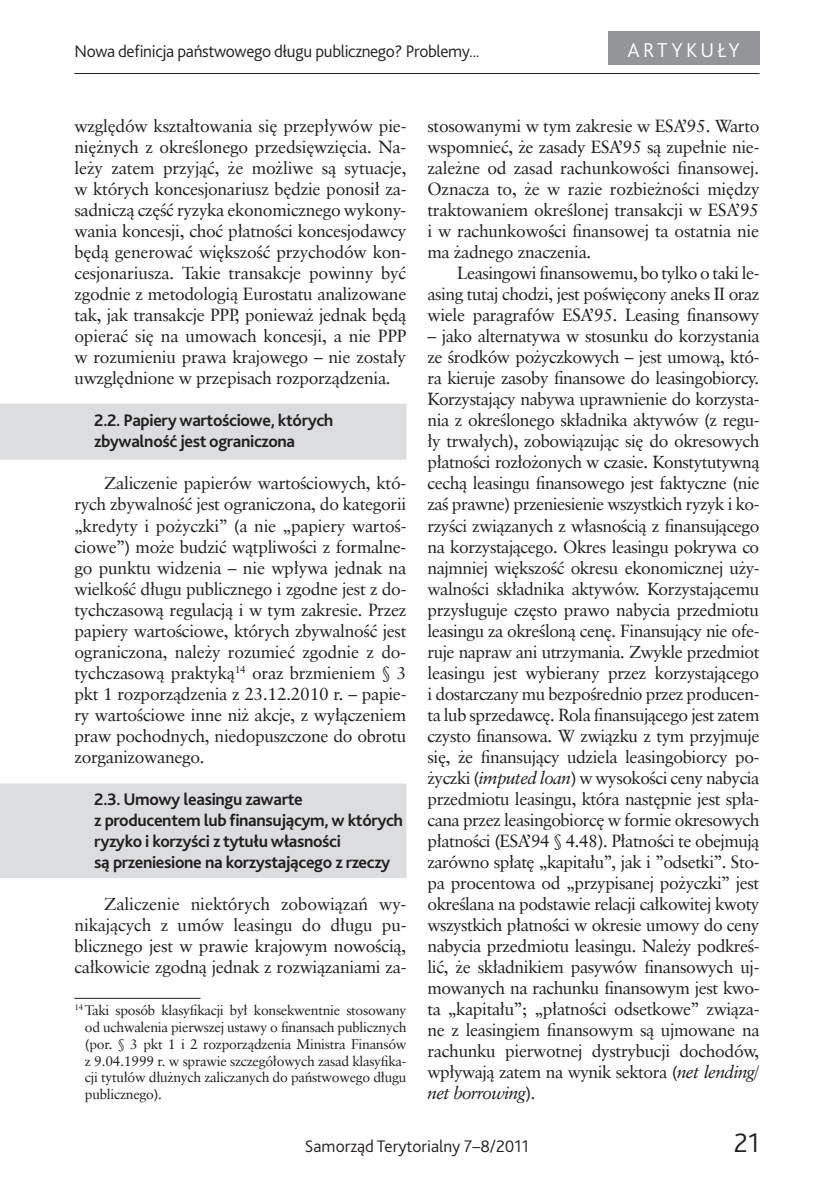
<style>
.page{position:relative;width:834px;height:1191px;background:#fff}
.page>*{position:absolute;margin:0;border:0;box-sizing:border-box;transform-origin:0 0}
.t1{font:300 28px "Bliss 2";color:#231f20}
.t2{font:300 21px "Bliss 2";letter-spacing:.15em;color:#fff}
.t3{font:17.5px/21px "Class Garmnd EU";letter-spacing:-.02em;color:#231f20;text-align:justify}
.t4{font:700 17.5px/21px "Bliss 2";letter-spacing:-.02em;color:#231f20}
.t5{font:300 17.5px "Bliss 2";letter-spacing:-.02em;color:#231f20}
.t6{font:300 17.5px "Bliss 2";color:#231f20}
.t7{font:14px/16.8px "Class Garmnd EU";letter-spacing:-.02em;color:#231f20;text-align:justify}
.s1{font-style:italic}
</style>
<div class="page">
<div style="left:607px;top:31px;width:152px;height:34px;background:#939598"></div>
<hr style="left:74px;top:73px;width:685px;height:1px;background:#231f20">
<div style="left:0;top:404px;width:406px;height:56px;background:#dcdddf"></div>
<div style="left:0;top:783px;width:406px;height:95px;background:#dcdddf"></div>
<hr style="left:74px;top:998px;width:126px;height:1px;background:#231f20">
<p class="t5" style="left:74px;top:41px;width:406px">Nowa definicja państwowego długu publicznego? Problemy...</p>
<p class="t2" style="left:627px;top:37px;width:113px">Art ykuły</p>
<p class="t3" style="left:74px;top:116px;width:334px">względów kształtowania się przepływów pie&shy;niężnych z określonego przedsięwzięcia. Na&shy;leży zatem przyjąć, że możliwe są sytuacje, w których koncesjonariusz będzie ponosił za&shy;sadniczą część ryzyka ekonomicznego wykony&shy;wania koncesji, choć płatności koncesjodawcy będą generować większość przychodów kon&shy;cesjonariusza. Takie transakcje powinny być zgodnie z metodologią Eurostatu analizowane tak, jak transakcje PPP, ponieważ jednak będą opierać się na umowach koncesji, a nie PPP w rozumieniu prawa krajowego – nie zostały uwzględnione w przepisach rozporządzenia.</p>
<p class="t4" style="left:94px;top:410px;width:240px">2.2. Papiery wartościowe, których zbywalność jest ograniczona</p>
<p class="t3" style="left:74px;top:473px;width:333px;text-indent:30px">Zaliczenie papierów wartościowych, któ&shy;rych zbywalność jest ograniczona, do kategorii „kredyty i pożyczki” (a nie „papiery wartoś&shy;ciowe”) może budzić wątpliwości z formalne&shy;go punktu widzenia – nie wpływa jednak na wielkość długu publicznego i zgodne jest z do&shy;tychczasową regulacją i w tym zakresie. Przez papiery wartościowe, których zbywalność jest ograniczona, należy rozumieć zgodnie z do&shy;tychczasową praktyką<sup>14</sup> oraz brzmieniem § 3 pkt 1 rozporządzenia z 23.12.2010 r. – papie&shy;ry wartościowe inne niż akcje, z wyłączeniem praw pochodnych, niedopuszczone do obrotu zorganizowanego.</p>
<p class="t4" style="left:94px;top:788px;width:310px">2.3. Umowy leasingu zawarte<br>z producentem lub finansującym, w których ryzyko i korzyści z tytułu własności<br>są przeniesione na korzystającego z rzeczy</p>
<p class="t3" style="left:74px;top:893px;width:333px;text-indent:30px">Zaliczenie niektórych zobowiązań wy&shy;nikających z umów leasingu do długu pu&shy;blicznego jest w prawie krajowym nowością, całkowicie zgodną jednak z rozwiązaniami za-</p>
<p class="t7" style="left:85px;top:1002px;width:323px;text-indent:-10px"><sup>14</sup> Taki sposób klasyfikacji był konsekwentnie stosowany od uchwalenia pierwszej ustawy o finansach publicznych (por. § 3 pkt 1 i 2 rozporządzenia Ministra Finansów z 9.04.1999 r. w sprawie szczegółowych zasad klasyfika&shy;cji tytułów dłużnych zaliczanych do państwowego długu publicznego).</p>
<p class="t3" style="left:427px;top:116px;width:333px">stosowanymi w tym zakresie w ESA’95. Warto wspomnieć, że zasady ESA’95 są zupełnie nie&shy;zależne od zasad rachunkowości finansowej.<br>Oznacza to, że w razie rozbieżności między traktowaniem określonej transakcji w ESA’95 i w rachunkowości finansowej ta ostatnia nie ma żadnego znaczenia.</p>
<p class="t3" style="left:427px;top:263px;width:333px;text-indent:30px">Leasingowi finansowemu, bo tylko o taki le&shy;asing tutaj chodzi, jest poświęcony aneks II oraz wiele paragrafów ESA’95. Leasing finansowy</p>
<p class="t3" style="left:427px;top:326px;width:334px">– jako alternatywa w stosunku do korzystania ze środków pożyczkowych – jest umową, któ&shy;ra kieruje zasoby finansowe do leasingobiorcy.<br>Korzystający nabywa uprawnienie do korzysta&shy;nia z określonego składnika aktywów (z regu&shy;ły trwałych), zobowiązując się do okresowych płatności rozłożonych w czasie. Konstytutywną cechą leasingu finansowego jest faktyczne (nie zaś prawne) przeniesienie wszystkich ryzyk i ko&shy;rzyści związanych z własnością z finansującego na korzystającego. Okres leasingu pokrywa co najmniej większość okresu ekonomicznej uży&shy;walności składnika aktywów. Korzystającemu przysługuje często prawo nabycia przedmiotu leasingu za określoną cenę. Finansujący nie ofe&shy;ruje napraw ani utrzymania. Zwykle przedmiot leasingu jest wybierany przez korzystającego i dostarczany mu bezpośrednio przez producen&shy;ta lub sprzedawcę. Rola finansującego jest zatem czysto finansowa. W związku z tym przyjmuje się, że finansujący udziela leasingobiorcy po&shy;życzki (<span class="s1">imputed loan</span>) w wysokości ceny nabycia przedmiotu leasingu, która następnie jest spła&shy;cana przez leasingobiorcę w formie okresowych płatności (ESA’94 § 4.48). Płatności te obejmują zarówno spłatę „kapitału”, jak i ”odsetki”. Sto&shy;pa procentowa od „przypisanej pożyczki” jest określana na podstawie relacji całkowitej kwoty wszystkich płatności w okresie umowy do ceny nabycia przedmiotu leasingu. Należy podkreś&shy;lić, że składnikiem pasywów finansowych uj&shy;mowanych na rachunku finansowym jest kwo&shy;ta „kapitału”; „płatności odsetkowe” związa&shy;ne z leasingiem finansowym są ujmowane na rachunku pierwotnej dystrybucji dochodów, wpływają zatem na wynik sektora (<span class="s1">net lending</span>/ <span class="s1">net borrowing</span>).</p>
<p class="t6" style="left:305px;top:1135px;width:225px">Samorząd Terytorialny 7–8/2011</p>
<h1 class="t1" style="left:733px;top:1125px;width:27px">21</h1>
</div>
